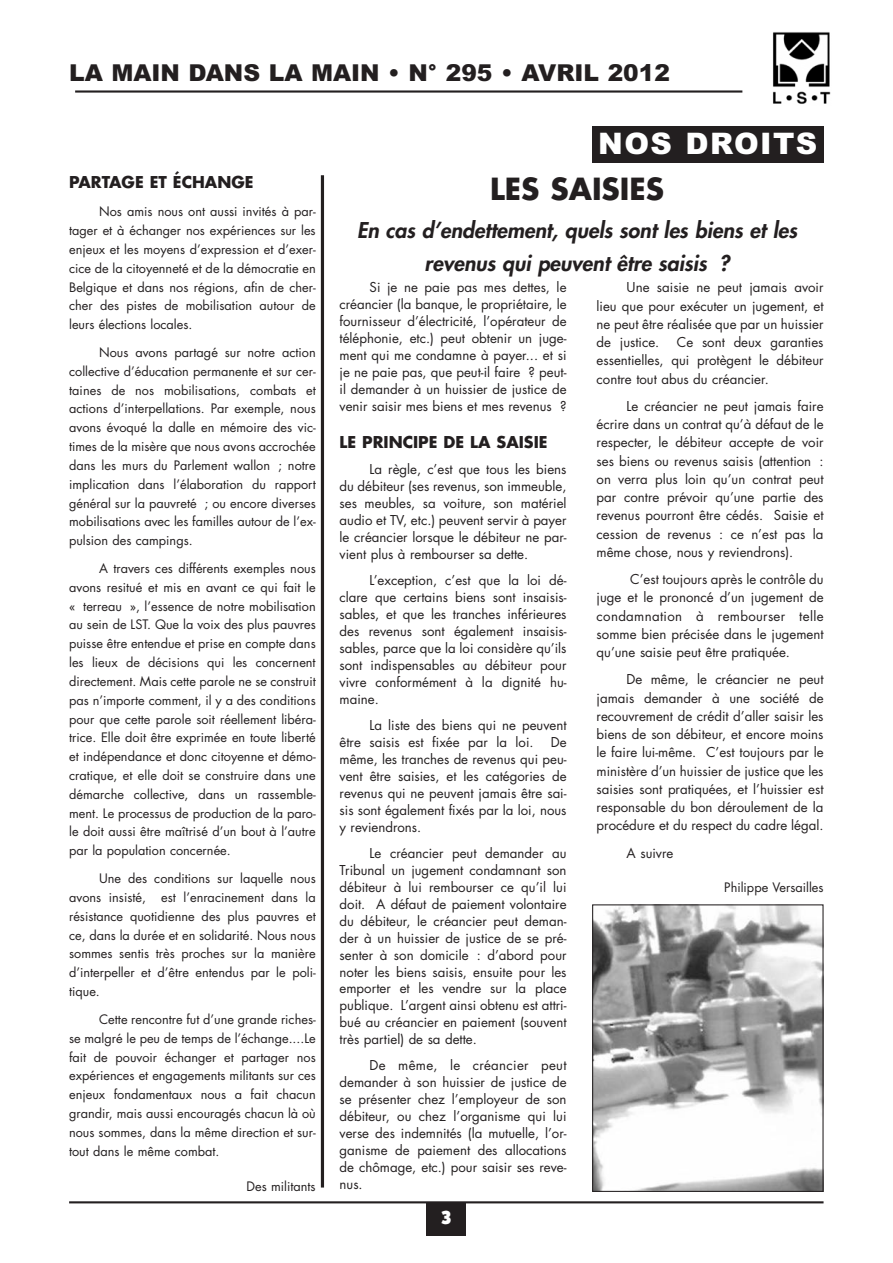
<style>
.page{position:relative;width:893px;height:1263px;background:#fff}
.page>*{position:absolute;margin:0;border:0;box-sizing:border-box;transform-origin:0 0}
.t1{font:700 29.7px "Futura";color:#231f20}
.t2{font:900 29.7px "Arial";letter-spacing:.045em;color:#fff}
.t3{font:900 23.25px "Arial";color:#231f20}
.t4{font:italic 800 21.15px/32.8px "Futura";color:#231f20;text-align:center}
.t5{font:900 19.05px "Itc Kabel";color:#fff}
.t6{font:700 15.9px "Futura";color:#231f20}
.t7{font:13.2px/17px "Futura";color:#231f20;text-align:justify}
.t8{font:12.75px/18.8px "Futura";color:#231f20;text-align:justify}
</style>
<div class="page">
<div style="left:427px;top:1202px;width:39px;height:34px;background:#231f20"></div>
<hr style="left:69px;top:1201px;width:754px;height:2px;background:#231f20">
<div style="left:592px;top:127px;width:231px;height:36px;background:#231f20"></div>
<img style="left:773px;top:32px;width:58px;height:72px">
<hr style="left:75px;top:90px;width:667px;height:3px;background:#231f20">
<img style="left:594px;top:906px;width:227px;height:284px">
<div style="left:592px;top:904px;width:231px;height:288px;border:1px solid #231f20"></div>
<hr style="left:321px;top:175px;width:3px;height:1013px;background:#231f20">
<h2 class="t3" style="left:69px;top:60px;width:602px">LA MAIN DANS LA MAIN • N° 295 • AVRIL 2012</h2>
<p class="t6" style="left:69px;top:175px;width:186px">PARTAGE ET ÉCHANGE</p>
<p class="t8" style="left:69px;top:203px;width:248px;text-indent:30px">Nos amis nous ont aussi invités à par&shy;tager et à échanger nos expériences sur les enjeux et les moyens d’expression et d’exer&shy;cice de la citoyenneté et de la démocratie en Belgique et dans nos régions, afin de cher&shy;cher des pistes de mobilisation autour de leurs élections locales.</p>
<p class="t8" style="left:69px;top:344px;width:248px;text-indent:30px">Nous avons partagé sur notre action collective d’éducation permanente et sur cer&shy;taines de nos mobilisations, combats et actions d’interpellations. Par exemple, nous avons évoqué la dalle en mémoire des vic&shy;times de la misère que nous avons accrochée dans les murs du Parlement wallon ; notre implication dans l’élaboration du rapport général sur la pauvreté ; ou encore diverses mobilisations avec les familles autour de l’ex&shy;pulsion des campings.</p>
<p class="t8" style="left:69px;top:560px;width:248px;text-indent:30px">A travers ces différents exemples nous avons resitué et mis en avant ce qui fait le « terreau », l’essence de notre mobilisation au sein de LST. Que la voix des plus pauvres puisse être entendue et prise en compte dans les lieux de décisions qui les concernent directement. Mais cette parole ne se construit pas n’importe comment, il y a des conditions pour que cette parole soit réellement libéra&shy;trice. Elle doit être exprimée en toute liberté et indépendance et donc citoyenne et démo&shy;cratique, et elle doit se construire dans une démarche collective, dans un rassemble&shy;ment. Le processus de production de la paro&shy;le doit aussi être maîtrisé d’un bout à l’autre par la population concernée.</p>
<p class="t8" style="left:69px;top:870px;width:248px;text-indent:30px">Une des conditions sur laquelle nous avons insisté, est l’enracinement dans la résistance quotidienne des plus pauvres et ce, dans la durée et en solidarité. Nous nous sommes sentis très proches sur la manière d’interpeller et d’être entendus par le poli&shy;tique.</p>
<p class="t8" style="left:69px;top:1011px;width:248px;text-indent:30px">Cette rencontre fut d’une grande riches&shy;se malgré le peu de temps de l’échange....Le fait de pouvoir échanger et partager nos expériences et engagements militants sur ces enjeux fondamentaux nous a fait chacun grandir, mais aussi encouragés chacun là où nous sommes, dans la même direction et sur&shy;tout dans le même combat.</p>
<p class="t8" style="left:247px;top:1178px;width:71px">Des militants</p>
<h1 class="t2" style="left:598px;top:127px;width:221px">NOS DROITS</h1>
<h1 class="t1" style="left:490px;top:175px;width:176px">LES SAISIES</h1>
<h3 class="t4" style="left:357px;top:215px;width:441px">En cas d’endettement, quels sont les biens et les revenus qui peuvent être saisis ?</h3>
<p class="t7" style="left:340px;top:280px;width:228px;text-indent:30px">Si je ne paie pas mes dettes, le créancier (la banque, le propriétaire, le fournisseur d’électricité, l’opérateur de téléphonie, etc.) peut obtenir un juge&shy;ment qui me condamne à payer... et si je ne paie pas, que peut-il faire ? peut&shy;il demander à un huissier de justice de venir saisir mes biens et mes revenus ?</p>
<p class="t6" style="left:340px;top:435px;width:210px">LE PRINCIPE DE LA SAISIE</p>
<p class="t7" style="left:340px;top:462px;width:228px;text-indent:30px">La règle, c’est que tous les biens du débiteur (ses revenus, son immeuble, ses meubles, sa voiture, son matériel audio et TV, etc.) peuvent servir à payer le créancier lorsque le débiteur ne par&shy;vient plus à rembourser sa dette.</p>
<p class="t7" style="left:340px;top:573px;width:228px;text-indent:30px">L’exception, c’est que la loi dé - clare que certains biens sont insaisis&shy;sables, et que les tranches inférieures des revenus sont également insaisis&shy;sables, parce que la loi considère qu’ils sont indispensables au débiteur pour vivre conformément à la dignité hu - maine.</p>
<p class="t7" style="left:340px;top:718px;width:228px;text-indent:30px">La liste des biens qui ne peuvent être saisis est fixée par la loi.</p>
<p class="t7" style="left:340px;top:735px;width:228px;text-indent:211px">De même, les tranches de revenus qui peu&shy;vent être saisies, et les catégories de revenus qui ne peuvent jamais être sai&shy;sis sont également fixés par la loi, nous y reviendrons.</p>
<p class="t7" style="left:340px;top:846px;width:228px;text-indent:30px">Le créancier peut demander au Tribunal un jugement condamnant son débiteur à lui rembourser ce qu’il lui doit. A défaut de paiement volontaire du débiteur, le créancier peut deman&shy;der à un huissier de justice de se pré&shy;senter à son domicile : d’abord pour noter les biens saisis, ensuite pour les emporter et les vendre sur la place publique. L’argent ainsi obtenu est attri&shy;bué au créancier en paiement (souvent très partiel) de sa dette.</p>
<p class="t7" style="left:340px;top:1058px;width:228px;text-indent:30px">De même, le créancier peut demander à son huissier de justice de se présenter chez l’employeur de son débiteur, ou chez l’organisme qui lui verse des indemnités (la mutuelle, l’or&shy;ganisme de paiement des allocations de chômage, etc.) pour saisir ses reve&shy;nus.</p>
<h3 class="t5" style="left:441px;top:1210px;width:12px">3</h3>
<p class="t7" style="left:596px;top:279px;width:228px;line-height:18.3px;text-indent:30px">Une saisie ne peut jamais avoir lieu que pour exécuter un jugement, et ne peut être réalisée que par un huissier de justice.</p>
<p class="t7" style="left:596px;top:334px;width:228px;line-height:18.3px;text-indent:80px">Ce sont deux garanties essentielles, qui protègent le débiteur contre tout abus du créancier.</p>
<p class="t7" style="left:596px;top:398px;width:228px;line-height:18.3px;text-indent:30px">Le créancier ne peut jamais faire écrire dans un contrat qu’à défaut de le respecter, le débiteur accepte de voir ses biens ou revenus saisis (attention : on verra plus loin qu’un contrat peut par contre prévoir qu’une partie des revenus pourront être cédés. Saisie et cession de revenus : ce n’est pas la même chose, nous y reviendrons).</p>
<p class="t7" style="left:596px;top:571px;width:228px;line-height:18.3px;text-indent:34px">C’est toujours après le contrôle du juge et le prononcé d’un jugement de condamnation à rembourser telle somme bien précisée dans le jugement qu’une saisie peut être pratiquée.</p>
<p class="t7" style="left:596px;top:672px;width:228px;line-height:18.3px;text-indent:30px">De même, le créancier ne peut jamais demander à une société de recouvrement de crédit d’aller saisir les biens de son débiteur, et encore moins le faire lui-même. C’est toujours par le ministère d’un huissier de justice que les saisies sont pratiquées, et l’huissier est responsable du bon déroulement de la procédure et du respect du cadre légal.</p>
<p class="t7" style="left:627px;top:845px;width:48px">A suivre</p>
<p class="t8" style="left:724px;top:879px;width:101px">Philippe Versailles</p>
</div>
